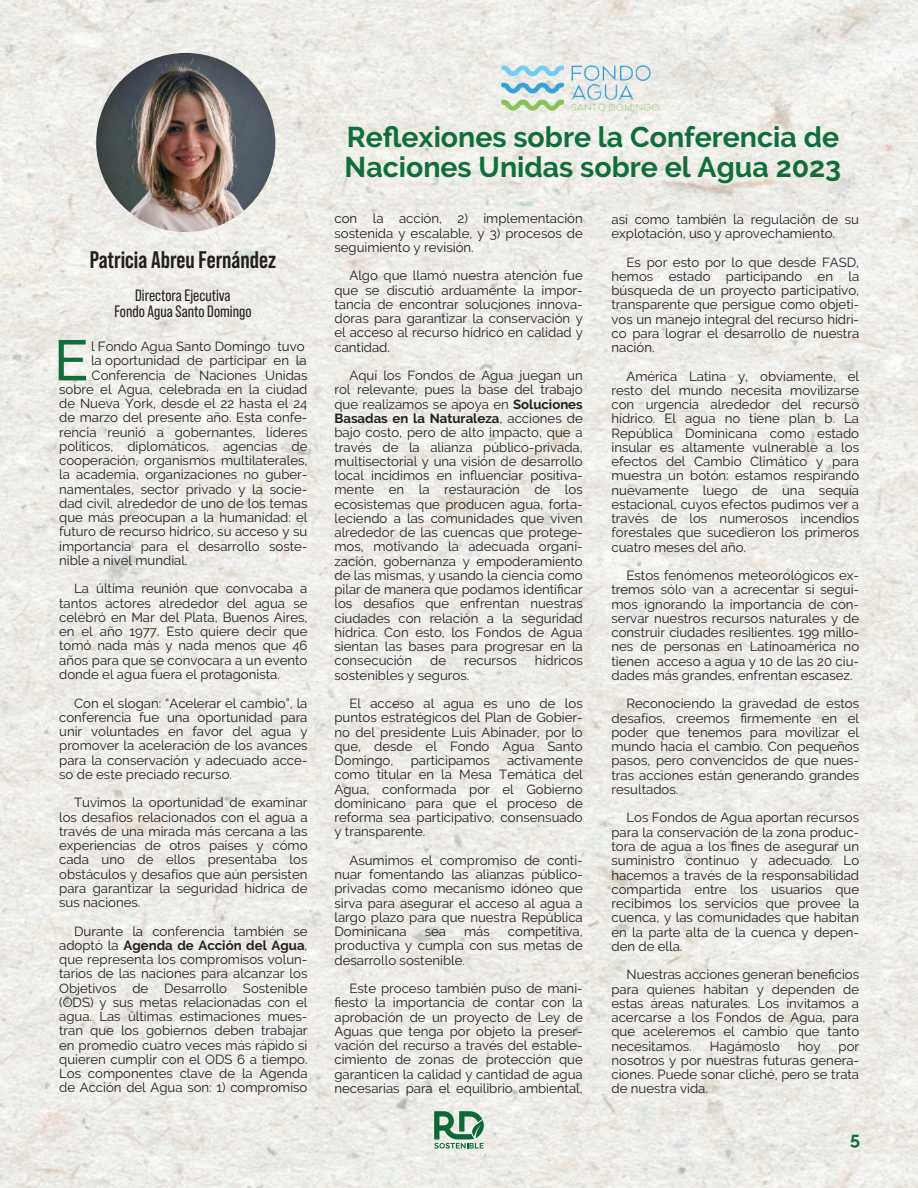
<style>
.page{position:relative;width:918px;height:1188px;background:#fff}
.page>*{position:absolute;margin:0;border:0;box-sizing:border-box;transform-origin:0 0}
.t1{font:500 57px "Raleway";color:#106e3a}
.t2{font:700 28.5px/30px "Raleway";color:#106e3a}
.t3{font:700 24px "Bebas Neue Pro";color:#231f20}
.t4{font:700 18px "Raleway";color:#0c6b3f}
.t5{font:16.5px/16.5px "Bebas Neue Pro";color:#231f20;text-align:center}
.t6{font:13.2px/14.2px "Raleway";color:#231f20;text-align:justify}
.s1{font-weight:700}
</style>
<div class="page">
<img style="left:0;top:0;width:918px;height:1188px">
<img style="left:96px;top:53px;width:179px;height:179px;border-radius:90px">
<img style="left:484px;top:61px;width:187px;height:53px">
<svg style="left:434px;top:1111px;width:52px;height:38px"></svg>
<h3 class="t3" style="left:90px;top:246px;width:188px">Patricia Abreu Fernández</h3>
<p class="t5" style="left:114px;top:287px;width:139px">Directora Ejecutiva<br>Fondo Agua Santo Domingo</p>
<h1 class="t1" style="left:54px;top:327px;width:36px">E</h1>
<p class="t6" style="left:91px;top:339px;width:215px">l Fondo Agua Santo Domingo tuvo</p>
<p class="t6" style="left:91px;top:354px;width:217px">la oportunidad de participar en la</p>
<p class="t6" style="left:92px;top:368px;width:217px">Conferencia de Naciones Unidas</p>
<p class="t6" style="left:59px;top:382px;width:250px">sobre el Agua, celebrada en la ciudad</p>
<p class="t6" style="left:59px;top:396px;width:250px">de Nueva York, desde el 22 hasta el 24</p>
<p class="t6" style="left:59px;top:411px;width:250px">de marzo del presente año. Esta confe-</p>
<p class="t6" style="left:59px;top:425px;width:250px">rencia reunió a gobernantes, líderes</p>
<p class="t6" style="left:59px;top:439px;width:250px">políticos, diplomáticos, agencias de</p>
<p class="t6" style="left:59px;top:453px;width:250px">cooperación, organismos multilaterales,</p>
<p class="t6" style="left:59px;top:468px;width:250px">la academia, organizaciones no guber-</p>
<p class="t6" style="left:59px;top:482px;width:250px">namentales, sector privado y la socie-</p>
<p class="t6" style="left:59px;top:496px;width:250px">dad civil, alrededor de uno de los temas</p>
<p class="t6" style="left:59px;top:510px;width:250px">que más preocupan a la humanidad: el</p>
<p class="t6" style="left:59px;top:525px;width:250px">futuro de recurso hídrico, su acceso y su</p>
<p class="t6" style="left:59px;top:539px;width:250px">importancia para el desarrollo soste-</p>
<p class="t6" style="left:59px;top:553px;width:130px">nible a nivel mundial.</p>
<p class="t6" style="left:59px;top:582px;width:250px;text-indent:15px">La última reunión que convocaba a tantos actores alrededor del agua se celebró en Mar del Plata, Buenos Aires, en el año 1977. Esto quiere decir que tomó nada más y nada menos que 46 años para que se convocara a un evento donde el agua fuera el protagonista.</p>
<p class="t6" style="left:59px;top:696px;width:250px;text-indent:15px">Con el slogan: “Acelerar el cambio”, la conferencia fue una oportunidad para unir voluntades en favor del agua y promover la aceleración de los avances para la conservación y adecuado acce&shy;so de este preciado recurso.</p>
<p class="t6" style="left:59px;top:796px;width:250px;text-indent:15px">Tuvimos la oportunidad de examinar los desafíos relacionados con el agua a través de una mirada más cercana a las experiencias de otros países y cómo cada uno de ellos presentaba los obstáculos y desafíos que aún persisten para garantizar la seguridad hídrica de sus naciones.</p>
<p class="t6" style="left:59px;top:924px;width:250px;text-indent:15px">Durante la conferencia también se adoptó la <span class="s1">Agenda de Acción del Agua</span>, que representa los compromisos volun&shy;tarios de las naciones para alcanzar los Objetivos de Desarrollo Sostenible (ODS) y sus metas relacionadas con el agua. Las últimas estimaciones mues&shy;tran que los gobiernos deben trabajar en promedio cuatro veces más rápido si quieren cumplir con el ODS 6 a tiempo.<br>Los componentes clave de la Agenda de Acción del Agua son: 1) compromiso</p>
<h2 class="t2" style="left:345px;top:122px;width:498px">Reflexiones sobre la Conferencia de<br>Naciones Unidas sobre el Agua 2023</h2>
<p class="t6" style="left:334px;top:212px;width:250px">con la acción, 2) implementación sostenida y escalable, y 3) procesos de seguimiento y revisión.</p>
<p class="t6" style="left:334px;top:269px;width:250px;text-indent:15px">Algo que llamó nuestra atención fue que se discutió arduamente la impor&shy;tancia de encontrar soluciones innova&shy;doras para garantizar la conservación y el acceso al recurso hídrico en calidad y cantidad.</p>
<p class="t6" style="left:334px;top:368px;width:250px;text-indent:15px">Aquí los Fondos de Agua juegan un rol relevante, pues la base del trabajo que realizamos se apoya en <span class="s1">Soluciones Basadas en la Naturaleza</span>, acciones de bajo costo, pero de alto impacto, que a través de la alianza público-privada, multisectorial y una visión de desarrollo local incidimos en influenciar positiva&shy;mente en la restauración de los ecosistemas que producen agua, forta&shy;leciendo a las comunidades que viven alrededor de las cuencas que protege&shy;mos, motivando la adecuada organi&shy;zación, gobernanza y empoderamiento de las mismas, y usando la ciencia como pilar de manera que podamos identificar los desafíos que enfrentan nuestras ciudades con relación a la seguridad hídrica. Con esto, los Fondos de Agua sientan las bases para progresar en la consecución</p>
<p class="t6" style="left:430px;top:654px;width:17px">de</p>
<p class="t6" style="left:464px;top:654px;width:54px">recursos</p>
<p class="t6" style="left:535px;top:654px;width:49px">hídricos</p>
<p class="t6" style="left:349px;top:661px;width:235px;line-height:28.5px;text-indent:-15px">sostenibles y seguros.<br>El acceso al agua es uno de los</p>
<p class="t6" style="left:334px;top:711px;width:250px">puntos estratégicos del Plan de Gobier&shy;no del presidente Luis Abinader, por lo que, desde el Fondo Agua Santo Domingo,</p>
<p class="t6" style="left:334px;top:753px;width:250px;text-indent:173px">activamente como titular en la Mesa Temática del Agua, conformada por el Gobierno dominicano para que el proceso de reforma sea participativo, consensuado y transparente.</p>
<p class="t6" style="left:334px;top:853px;width:250px;text-indent:15px">Asumimos el compromiso de conti&shy;nuar fomentando las alianzas público&shy;privadas como mecanismo idóneo que sirva para asegurar el acceso al agua a largo plazo para que nuestra República Dominicana</p>
<p class="t6" style="left:411px;top:753px;width:81px">participamos</p>
<p class="t6" style="left:334px;top:924px;width:250px;text-indent:173px">competitiva, productiva y cumpla con sus metas de desarrollo sostenible.</p>
<p class="t6" style="left:334px;top:981px;width:250px;text-indent:15px">Este proceso también puso de mani&shy;fiesto la importancia de contar con la aprobación de un proyecto de Ley de Aguas que tenga por objeto la preser&shy;vación del recurso a través del estable&shy;cimiento de zonas de protección que garanticen la calidad y cantidad de agua necesarias para el equilibrio ambiental,</p>
<p class="t6" style="left:425px;top:924px;width:23px">sea</p>
<p class="t6" style="left:464px;top:924px;width:27px">más</p>
<p class="t6" style="left:612px;top:212px;width:249px">así como también la regulación de su explotación, uso y aprovechamiento.</p>
<p class="t6" style="left:612px;top:255px;width:249px;text-indent:15px">Es por esto por lo que desde FASD, hemos estado participando en la búsqueda de un proyecto participativo, transparente que persigue como objeti&shy;vos un manejo integral del recurso hídri&shy;co para lograr el desarrollo de nuestra nación.</p>
<p class="t6" style="left:612px;top:369px;width:249px;text-indent:15px">América Latina y, obviamente, el resto del mundo necesita movilizarse con urgencia alrededor del recurso hídrico. El agua no tiene plan b. La República Dominicana como estado insular es altamente vulnerable a los efectos del Cambio Climático y para muestra un botón: estamos respirando nuevamente luego de una sequía estacional, cuyos efectos pudimos ver a través de los numerosos incendios forestales que sucedieron los primeros cuatro meses del año.</p>
<p class="t6" style="left:612px;top:568px;width:249px;text-indent:15px">Estos fenómenos meteorológicos ex&shy;tremos sólo van a acrecentar si segui&shy;mos ignorando la importancia de con&shy;servar nuestros recursos naturales y de construir ciudades resilientes. 199 millo&shy;nes de personas en Latinoamérica no tienen acceso a agua y 10 de las 20 ciu&shy;dades más grandes, enfrentan escasez.</p>
<p class="t6" style="left:612px;top:697px;width:249px;text-indent:15px">Reconociendo la gravedad de estos desafíos, creemos firmemente en el poder que tenemos para movilizar el mundo hacia el cambio. Con pequeños pasos, pero convencidos de que nues&shy;tras acciones están generando grandes resultados.</p>
<p class="t6" style="left:612px;top:811px;width:249px;text-indent:15px">Los Fondos de Agua aportan recursos para la conservación de la zona produc&shy;tora de agua a los fines de asegurar un suministro continuo y adecuado. Lo hacemos a través de la responsabilidad compartida entre los usuarios que recibimos los servicios que provee la cuenca, y las comunidades que habitan en la parte alta de la cuenca y depen&shy;den de ella.</p>
<p class="t6" style="left:612px;top:967px;width:249px;text-indent:15px">Nuestras acciones generan beneficios para quienes habitan y dependen de estas áreas naturales. Los invitamos a acercarse a los Fondos de Agua, para que aceleremos el cambio que tanto necesitamos.</p>
<p class="t6" style="left:710px;top:1039px;width:72px">Hagámoslo</p>
<p class="t6" style="left:798px;top:1039px;width:24px">hoy</p>
<p class="t6" style="left:612px;top:1039px;width:249px;text-indent:227px">por nosotros y por nuestras futuras genera&shy;ciones. Puede sonar cliché, pero se trata de nuestra vida.</p>
<h3 class="t4" style="left:850px;top:1128px;width:11px">5</h3>
</div>
